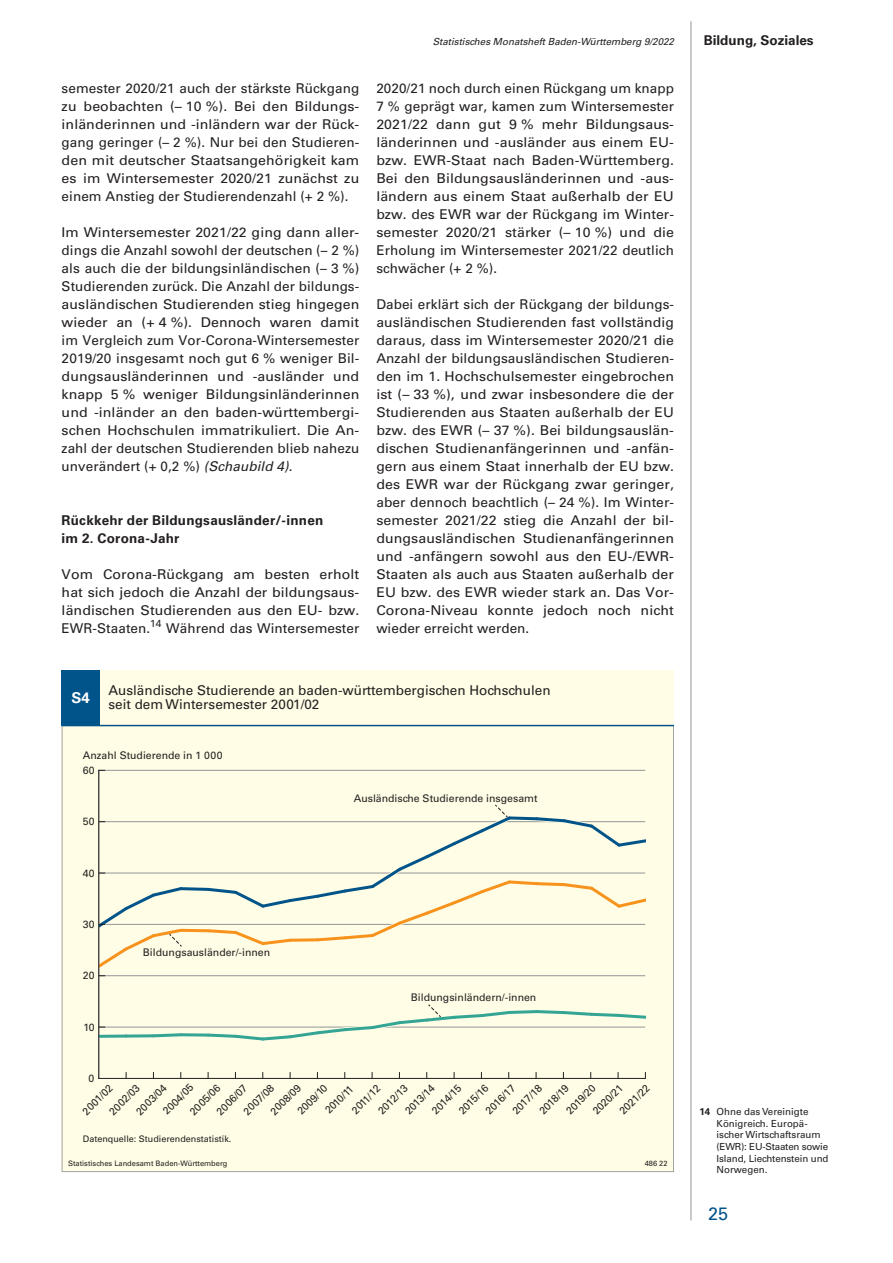
<style>
.page{position:relative;width:893px;height:1263px;background:#fff}
.page>*{position:absolute;margin:0;border:0;box-sizing:border-box;transform-origin:0 0}
.t1{font:18px "Univers";color:#01548a}
.t2{font:700 15px "Univers";color:#fff}
.Fließtext{font:13.5px/18px "Univers";letter-spacing:.005em;color:#231f20;text-align:justify}
.Fließtext-2{font:13.5px/18px "Univers";letter-spacing:.005em;color:#231f20;text-align:justify;scale:1.05 1}
.Kapitelzwischenübers{font:700 13.5px/18px "Univers";letter-spacing:.015em;color:#231f20}
.t3{font:10.5px "Univers";color:#231f20}
.t4{font:9.75px/11.7px "Univers";color:#231f20}
.t5{font:italic 9.75px "Univers";color:#231f20}
.t6{font:9px "Univers";color:#231f20}
.t7{font:7.5px "Univers";color:#231f20}
.s1{font-style:italic}
.s2{font-weight:700}
</style>
<div class="page">
<hr style="left:691px;top:21px;width:1px;height:1199px;background:#939598">
<div style="left:62px;top:670px;width:612px;height:502px;background:#fffde5"></div>
<div style="left:62px;top:670px;width:38px;height:55px;background:#01548a"></div>
<svg style="left:62px;top:726px;width:612px;height:446px"></svg>
<hr style="left:99px;top:770px;width:1px;height:308px;background:#939598">
<hr style="left:99px;top:1027px;width:546px;height:1px;background:#939598">
<hr style="left:99px;top:770px;width:546px;height:1px;background:#939598">
<div style="left:99px;top:1034px;width:27px;height:5px;background:#fffde5"></div>
<svg style="left:126px;top:1033px;width:23px;height:5px"></svg>
<svg style="left:186px;top:1032px;width:17px;height:5px"></svg>
<svg style="left:99px;top:1034px;width:27px;height:4px"></svg>
<hr style="left:126px;top:1034px;width:27px;height:3px;background:#34a495">
<svg style="left:149px;top:1030px;width:37px;height:11px"></svg>
<hr style="left:181px;top:1033px;width:27px;height:3px;background:#34a495">
<hr style="left:98px;top:770px;width:1px;height:308px;background:#231f20">
<hr style="left:99px;top:1078px;width:546px;height:1px;background:#231f20">
<hr style="left:62px;top:725px;width:612px;height:1px;background:#01548a">
<svg style="left:203px;top:1004px;width:442px;height:40px"></svg>
<svg style="left:99px;top:804px;width:546px;height:172px"></svg>
<p class="Fließtext" style="left:62px;top:79px;width:299px">semester 2020/21 auch der stärkste Rückgang zu beobachten (– 10 %). Bei den Bildungs&shy;inländerinnen und -inländern war der Rück&shy;gang geringer (– 2 %). Nur bei den Studieren&shy;den mit deutscher Staatsangehörigkeit kam es im Wintersemester 2020/21 zunächst zu einem Anstieg der Studierendenzahl (+ 2 %).</p>
<p class="Fließtext-2" style="left:62px;top:223px;width:285px">Im Wintersemester 2021/22 ging dann aller&shy;dings die Anzahl sowohl der deutschen (– 2 %) als auch die der bildungsinländischen (– 3 %)<br>Studierenden zurück. Die Anzahl der bildungs&shy;ausländischen Studierenden stieg hingegen wieder an (+ 4 %). Dennoch waren damit im Vergleich zum Vor-Corona-Wintersemester 2019/20 insgesamt noch gut 6 % weniger Bil&shy;dungsausländerinnen und -ausländer und knapp 5 % weniger Bildungsinländerinnen und -inländer an den baden-württembergi&shy;schen Hochschulen immatrikuliert. Die An&shy;zahl der deutschen Studierenden blieb nahezu unverändert (+ 0,2 %) <span class="s1">(Schaubild 4)</span>.</p>
<p class="Kapitelzwischenübers" style="left:62px;top:511px;width:263px">Rückkehr der Bildungsausländer/-innen im 2. Corona-Jahr</p>
<p class="Fließtext-2" style="left:62px;top:565px;width:285px">Vom Corona-Rückgang am besten erholt hat sich jedoch die Anzahl der bildungsaus&shy;ländischen Studierenden aus den EU- bzw.<br>EWR-Staaten.<sup>14</sup> Während das Wintersemester</p>
<p class="t5" style="left:433px;top:35px;width:243px">Statistisches Monatsheft Baden-Württemberg 9/2022</p>
<p class="Kapitelzwischenübers" style="left:704px;top:31px;width:111px">Bildung, Soziales</p>
<p class="Fließtext" style="left:376px;top:79px;width:299px">2020/21 noch durch einen Rückgang um knapp 7 % geprägt war, kamen zum Wintersemester 2021/22 dann gut 9 % mehr Bildungsaus&shy;länderinnen und -ausländer aus einem EU&shy;bzw. EWR-Staat nach Baden-Württemberg.<br>Bei den Bildungsausländerinnen und -aus&shy;ländern aus einem Staat außerhalb der EU bzw. des EWR war der Rückgang im Winter&shy;semester 2020/21 stärker (– 10 %) und die Erholung im Wintersemester 2021/22 deutlich schwächer (+ 2 %).</p>
<p class="Fließtext" style="left:376px;top:295px;width:299px">Dabei erklärt sich der Rückgang der bildungs&shy;ausländischen Studierenden fast vollständig daraus, dass im Wintersemester 2020/21 die Anzahl der bildungsausländischen Studieren&shy;den im 1. Hochschulsemester eingebrochen ist (– 33 %), und zwar insbesondere die der Studierenden aus Staaten außerhalb der EU bzw. des EWR (– 37 %). Bei bildungsauslän&shy;dischen Studienanfängerinnen und -anfän&shy;gern aus einem Staat innerhalb der EU bzw. des EWR war der Rückgang zwar geringer, aber dennoch beachtlich (– 24 %). Im Winter&shy;semester 2021/22 stieg die Anzahl der bil&shy;dungsausländischen Studienanfängerinnen und -anfängern sowohl aus den EU-/EWR-Staaten als auch aus Staaten außerhalb der EU bzw. des EWR wieder stark an. Das Vor-Corona-Niveau konnte jedoch noch nicht wieder erreicht werden.</p>
<p class="t2" style="left:72px;top:688px;width:20px">S4</p>
<p class="Fließtext" style="left:108px;top:683px;width:444px;line-height:14.2px">Ausländische Studierende an baden-württembergischen Hochschulen seit dem Wintersemester 2001/02</p>
<p class="t3" style="left:83px;top:749px;width:141px">Anzahl Studierende in 1 000</p>
<p class="t3" style="left:83px;top:764px;width:13px">60</p>
<p class="t3" style="left:83px;top:815px;width:13px">50</p>
<p class="t3" style="left:83px;top:867px;width:13px">40</p>
<p class="t3" style="left:83px;top:918px;width:13px">30</p>
<p class="t3" style="left:83px;top:969px;width:13px">20</p>
<p class="t3" style="left:83px;top:1020px;width:13px">10</p>
<p class="t3" style="left:143px;top:946px;width:129px">Bildungsausländer/-innen</p>
<p class="t3" style="left:354px;top:792px;width:185px">Ausländische Studierende insgesamt</p>
<p class="t3" style="left:411px;top:991px;width:127px">Bildungsinländern/-innen</p>
<p class="t3" style="left:89px;top:1072px;width:7px">0</p>
<p class="t3" style="left:160px;top:1108px;width:40px;rotate:-45deg">2004/05</p>
<p class="t3" style="left:133px;top:1108px;width:40px;rotate:-45deg">2003/04</p>
<p class="t3" style="left:241px;top:1108px;width:40px;rotate:-45deg">2007/08</p>
<p class="t3" style="left:268px;top:1108px;width:40px;rotate:-45deg">2008/09</p>
<p class="t3" style="left:187px;top:1109px;width:40px;rotate:-45deg">2005/06</p>
<p class="t3" style="left:617px;top:1108px;width:39px;rotate:-45deg">2021/22</p>
<p class="t3" style="left:107px;top:1109px;width:40px;rotate:-45deg">2002/03</p>
<p class="t3" style="left:295px;top:1108px;width:39px;rotate:-45deg">2009/10</p>
<p class="t3" style="left:402px;top:1108px;width:38px;rotate:-45deg">2013/14</p>
<p class="t3" style="left:214px;top:1108px;width:40px;rotate:-45deg">2006/07</p>
<p class="t3" style="left:456px;top:1108px;width:39px;rotate:-45deg">2015/16</p>
<p class="t3" style="left:563px;top:1108px;width:38px;rotate:-45deg">2019/20</p>
<p class="t3" style="left:375px;top:1108px;width:39px;rotate:-45deg">2012/13</p>
<p class="t3" style="left:429px;top:1108px;width:38px;rotate:-45deg">2014/15</p>
<p class="t3" style="left:80px;top:1108px;width:39px;rotate:-45deg">2001/02</p>
<p class="t3" style="left:483px;top:1108px;width:39px;rotate:-45deg">2016/17</p>
<p class="t3" style="left:510px;top:1108px;width:39px;rotate:-45deg">2017/18</p>
<p class="t3" style="left:537px;top:1108px;width:38px;rotate:-45deg">2018/19</p>
<p class="t3" style="left:322px;top:1107px;width:37px;rotate:-45deg">2010/11</p>
<p class="t3" style="left:349px;top:1107px;width:37px;rotate:-45deg">2011/12</p>
<p class="t3" style="left:590px;top:1108px;width:39px;rotate:-45deg">2020/21</p>
<p class="t6" style="left:83px;top:1134px;width:150px">Datenquelle: Studierendenstatistik.</p>
<p class="t7" style="left:68px;top:1159px;width:161px">Statistisches Landesamt Baden-Württemberg</p>
<p class="t7" style="left:645px;top:1159px;width:24px">486 22</p>
<p class="t4" style="left:716px;top:1105px;width:114px;text-indent:-17px"><span class="s2">14</span> Ohne das Vereinigte<br>Königreich. Europä&shy;ischer Wirtschaftsraum (EWR): EU-Staaten sowie<br>Island, Liechtenstein und<br>Norwegen.</p>
<h1 class="t1" style="left:708px;top:1203px;width:22px">25</h1>
</div>
